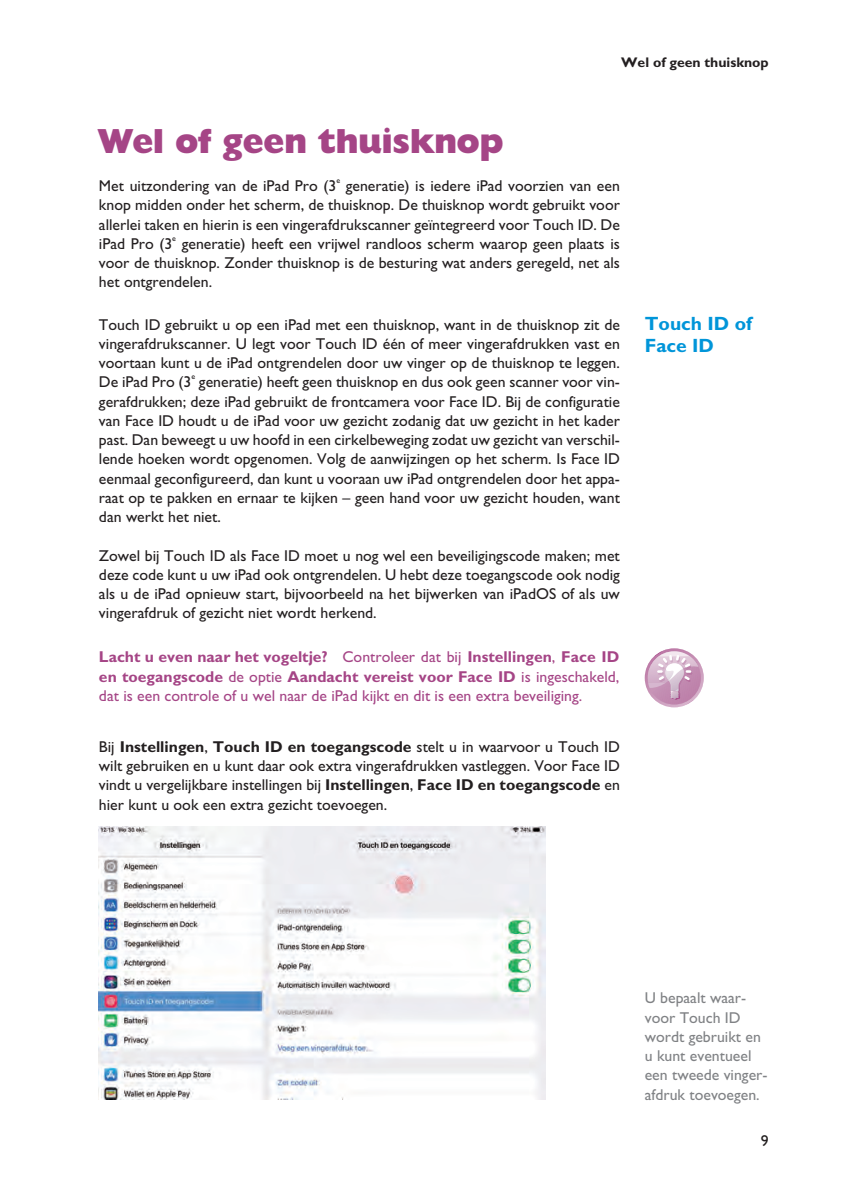
<style>
.page{position:relative;width:843px;height:1191px;background:#fff}
.page>*{position:absolute;margin:0;border:0;box-sizing:border-box;transform-origin:0 0}
.t1{font:700 35px "Humanst 521 X Bd BT";color:#a54586}
.t2{font:700 19.25px/22.8px "Gill Sans";color:#0095d9}
.t3{font:15.75px/19.2px "Gill Sans";color:#231f20;text-align:justify}
.t4{font:15.75px/19.6px "Gill Sans";color:#a54586;text-align:justify}
.t5{font:15.75px/19.2px "Gill Sans";color:#808285}
.t6{font:700 14px "Gill Sans";color:#231f20}
.t7{font:7.88px "Gill Sans";color:#231f20}
.s1{font-weight:700}
</style>
<div class="page">
<img style="left:99px;top:826px;width:446px;height:273px">
<svg style="left:645px;top:648px;width:59px;height:59px"></svg>
<p class="t6" style="left:621px;top:57px;width:149px">Wel of geen thuisknop</p>
<h1 class="t1" style="left:99px;top:129px;width:406px">Wel of geen thuisknop</h1>
<p class="t3" style="left:99px;top:178px;width:239px">Met uitzondering van de iPad Pro (3</p>
<p class="t7" style="left:336px;top:178px;width:5px">e</p>
<p class="t3" style="left:99px;top:178px;width:522px;text-indent:247px">generatie) is iedere iPad voorzien van een knop midden onder het scherm, de thuisknop. De thuisknop wordt gebruikt voor allerlei taken en hierin is een vingerafdrukscanner geïntegreerd voor Touch ID. De iPad Pro (3</p>
<p class="t7" style="left:172px;top:236px;width:5px">e</p>
<p class="t3" style="left:99px;top:236px;width:522px;text-indent:83px">generatie) heeft een vrijwel randloos scherm waarop geen plaats is voor de thuisknop. Zonder thuisknop is de besturing wat anders geregeld, net als het ontgrendelen.</p>
<p class="t3" style="left:99px;top:316px;width:522px">Touch ID gebruikt u op een iPad met een thuisknop, want in de thuisknop zit de vingerafdrukscanner. U legt voor Touch ID één of meer vingerafdrukken vast en voortaan kunt u de iPad ontgrendelen door uw vinger op de thuisknop te leggen.<br>De iPad Pro (3</p>
<p class="t7" style="left:191px;top:374px;width:5px">e</p>
<p class="t3" style="left:99px;top:374px;width:522px;text-indent:100px">generatie) heeft geen thuisknop en dus ook geen scanner voor vin&shy;gerafdrukken; deze iPad gebruikt de frontcamera voor Face ID. Bij de configuratie van Face ID houdt u de iPad voor uw gezicht zodanig dat uw gezicht in het kader past. Dan beweegt u uw hoofd in een cirkelbeweging zodat uw gezicht van verschil&shy;lende hoeken wordt opgenomen. Volg de aanwijzingen op het scherm. Is Face ID eenmaal geconfigureerd, dan kunt u vooraan uw iPad ontgrendelen door het appa&shy;raat op te pakken en ernaar te kijken – geen hand voor uw gezicht houden, want dan werkt het niet.</p>
<p class="t3" style="left:99px;top:547px;width:522px">Zowel bij Touch ID als Face ID moet u nog wel een beveiligingscode maken; met deze code kunt u uw iPad ook ontgrendelen. U hebt deze toegangscode ook nodig als u de iPad opnieuw start, bijvoorbeeld na het bijwerken van iPadOS of als uw vingerafdruk of gezicht niet wordt herkend.</p>
<p class="t4" style="left:99px;top:649px;width:522px"><span class="s1">Lacht u even naar het vogeltje?</span> Controleer dat bij <span class="s1">Instellingen</span>, <span class="s1">Face ID en toegangscode</span> de optie <span class="s1">Aandacht vereist voor Face ID</span> is ingeschakeld, dat is een controle of u wel naar de iPad kijkt en dit is een extra beveiliging.</p>
<p class="t3" style="left:99px;top:739px;width:522px">Bij <span class="s1">Instellingen</span>, <span class="s1">Touch ID en toegangscode</span> stelt u in waarvoor u Touch ID wilt gebruiken en u kunt daar ook extra vingerafdrukken vastleggen. Voor Face ID vindt u vergelijkbare instellingen bij <span class="s1">Instellingen</span>, <span class="s1">Face ID en toegangscode</span> en hier kunt u ook een extra gezicht toevoegen.</p>
<p class="t2" style="left:645px;top:314px;width:109px">Touch ID of<br>Face ID</p>
<p class="t5" style="left:645px;top:990px;width:124px">U bepaalt waar&shy;voor Touch ID wordt gebruikt en u kunt eventueel een tweede vinger&shy;afdruk toevoegen.</p>
<p class="t3" style="left:761px;top:1133px;width:9px">9</p>
</div>
